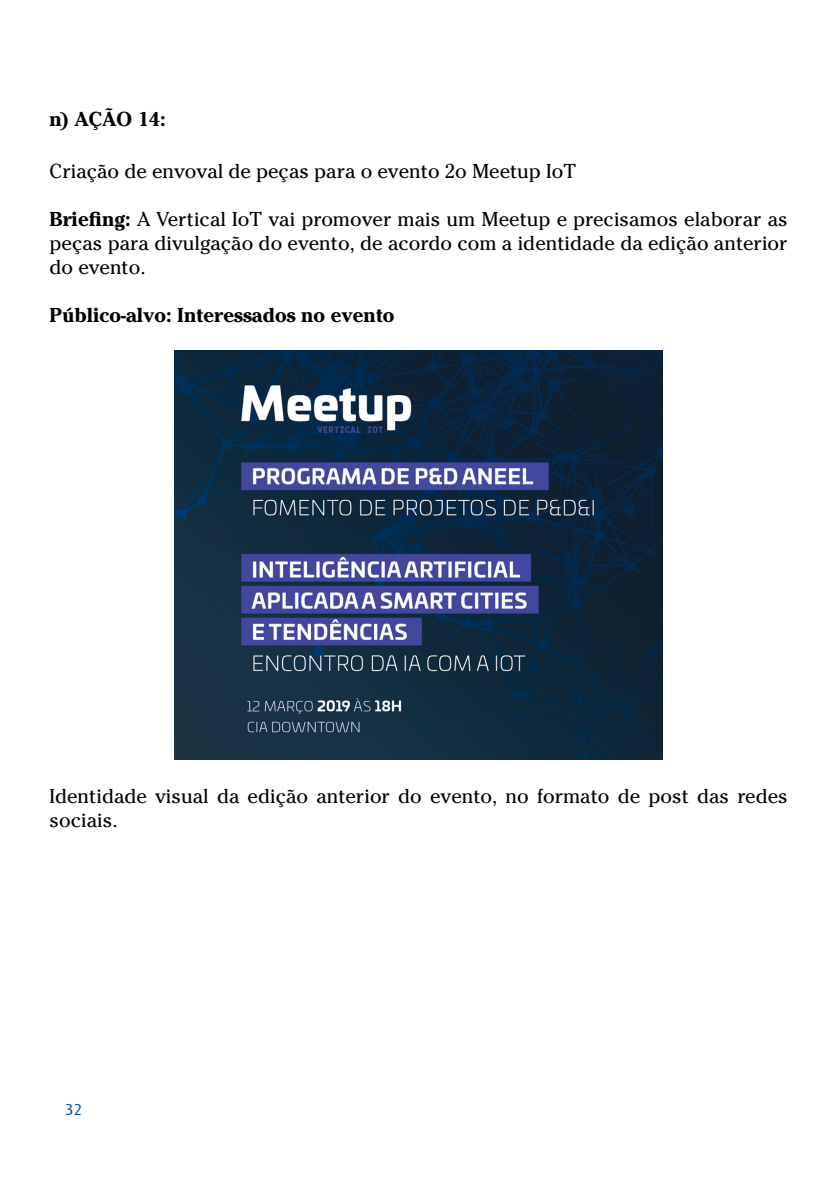
<style>
.page{position:relative;width:840px;height:1191px;background:#fff}
.page>*{position:absolute;margin:0;border:0;box-sizing:border-box;transform-origin:0 0}
.t1{font:20px/24px "Cheltenham Std";color:#000;text-align:justify}
.t2{font:700 20px "Cheltenham Std";color:#000}
.t3{font:16px "Dax";color:#0047bb}
.s1{font-weight:700}
</style>
<div class="page">
<img style="left:175px;top:351px;width:487px;height:408px">
<p class="t2" style="left:50px;top:107px;width:118px">n) AÇÃO 14:</p>
<p class="t1" style="left:50px;top:159px;width:528px">Criação de envoval de peças para o evento 2o Meetup IoT</p>
<p class="t1" style="left:50px;top:207px;width:739px"><span class="s1">Briefing:</span> A Vertical IoT vai promover mais um Meetup e precisamos elaborar as peças para divulgação do evento, de acordo com a identidade da edição anterior do evento.</p>
<p class="t2" style="left:50px;top:303px;width:346px">Público-alvo: Interessados no evento</p>
<p class="t1" style="left:50px;top:783px;width:739px">Identidade visual da edição anterior do evento, no formato de post das redes sociais.</p>
<p class="t3" style="left:65px;top:1101px;width:18px">32</p>
</div>
